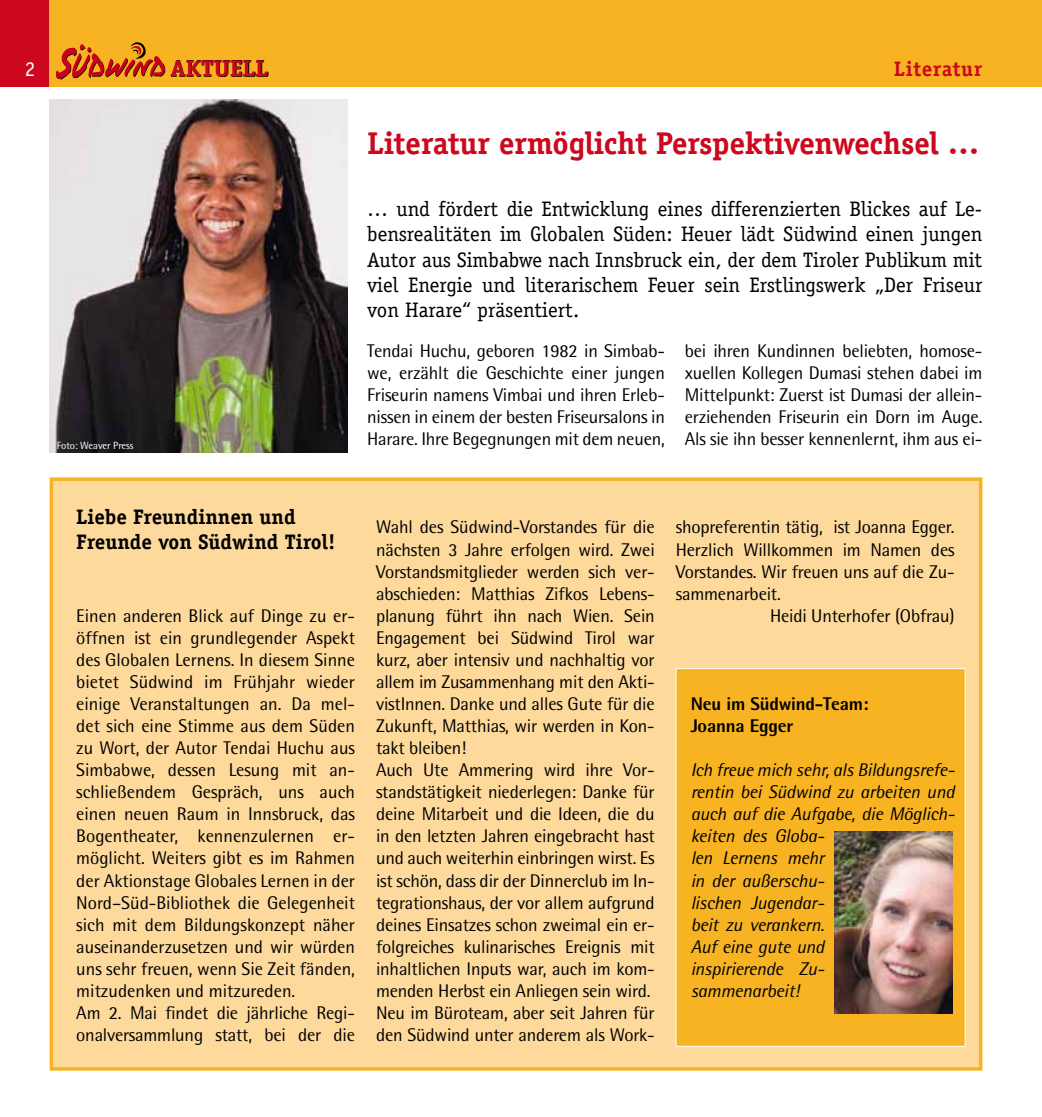
<style>
.page{position:relative;width:1042px;height:1117px;background:#fff}
.page>*{position:absolute;margin:0;border:0;box-sizing:border-box;transform-origin:0 0}
.t1{font:700 31.5px "Officina Serif";letter-spacing:-.01em;color:#cd071e}
.t2{font:21px/25.2px "Officina Serif";color:#000;text-align:justify}
.t3{font:700 21px/25.2px "Officina Serif";color:#000}
.t4{font:700 21px "Officina Serif";color:#cd071e}
.t5{font:21px "Officina Serif";color:#fff}
.t6{font:18.38px/22.1px "Rotis Semi Sans";letter-spacing:-.01em;color:#000;text-align:justify}
.t7{font:italic 18.38px/22.1px "Rotis Semi Sans";letter-spacing:-.01em;color:#000}
.t8{font:800 18.38px/22.1px "Rotis Semi Sans";letter-spacing:-.01em;color:#000}
.t9{font:10.5px "Rotis Semi Sans";letter-spacing:-.01em;color:#fff}
</style>
<div class="page">
<div style="left:0;top:0;width:50px;height:87px;background:#cd071e"></div>
<div style="left:50px;top:0;width:992px;height:87px;background:#f8b322"></div>
<svg style="left:172px;top:71px;width:97px;height:6px"></svg>
<svg style="left:171px;top:60px;width:96px;height:16px"></svg>
<svg style="left:56px;top:42px;width:109px;height:37px"></svg>
<div style="left:50px;top:477px;width:932px;height:593px;background:#fdd99c;border:4px solid #f8b322"></div>
<img style="left:49px;top:99px;width:299px;height:353px">
<div style="left:675px;top:668px;width:290px;height:378px;background:#f8b322;border:1px solid #fff"></div>
<img style="left:834px;top:831px;width:118px;height:182px">
<p class="t5" style="left:25px;top:57px;width:12px">2</p>
<p class="t4" style="left:894px;top:56px;width:90px">Literatur</p>
<h1 class="t1" style="left:367px;top:123px;width:613px">Literatur ermöglicht Perspektivenwechsel …</h1>
<p class="t2" style="left:367px;top:196px;width:617px">… und fördert die Entwicklung eines differenzierten Blickes auf Le&shy;bensrealitäten im Globalen Süden: Heuer lädt Südwind einen jungen Autor aus Simbabwe nach Innsbruck ein, der dem Tiroler Publikum mit viel Energie und literarischem Feuer sein Erstlingswerk „Der Friseur von Harare“ präsentiert.</p>
<p class="t6" style="left:367px;top:339px;width:299px">Tendai Huchu, geboren 1982 in Simbab&shy;we, erzählt die Geschichte einer jungen Friseurin namens Vimbai und ihren Erleb&shy;nissen in einem der besten Friseursalons in Harare. Ihre Begegnungen mit dem neuen,</p>
<p class="t6" style="left:685px;top:339px;width:299px">bei ihren Kundinnen beliebten, homose&shy;xuellen Kollegen Dumasi stehen dabei im Mittelpunkt: Zuerst ist Dumasi der allein&shy;erziehenden Friseurin ein Dorn im Auge.</p>
<p class="t9" style="left:57px;top:439px;width:78px">Foto: Weaver Press</p>
<p class="t6" style="left:685px;top:427px;width:299px">Als sie ihn besser kennenlernt, ihm aus ei-</p>
<p class="t3" style="left:76px;top:504px;width:261px">Liebe Freundinnen und<br>Freunde von Südwind Tirol!</p>
<p class="t6" style="left:76px;top:604px;width:280px;text-align:left">Einen anderen Blick auf Dinge zu er&shy;öffnen ist ein grundlegender Aspekt des Globalen Lernens. In diesem Sinne bietet Südwind im Frühjahr wieder einige Veranstaltungen an. Da mel&shy;det sich eine Stimme aus dem Süden zu Wort, der Autor Tendai Huchu aus Simbabwe, dessen Lesung mit an&shy;schließendem Gespräch, uns auch einen neuen Raum in Innsbruck, das Bogentheater, kennenzulernen er&shy;möglicht. Weiters gibt es im Rahmen der Aktionstage Globales Lernen in der Nord–Süd-Bibliothek die Gelegenheit sich mit dem Bildungskonzept näher auseinanderzusetzen und wir würden uns sehr freuen, wenn Sie Zeit fänden, mitzudenken und mitzureden.<br>Am 2. Mai findet die jährliche Regi&shy;onalversammlung statt, bei der die</p>
<p class="t6" style="left:376px;top:516px;width:280px;text-align:left">Wahl des Südwind-Vorstandes für die nächsten 3 Jahre erfolgen wird. Zwei Vorstandsmitglieder werden sich ver&shy;abschieden: Matthias Zifkos Lebens&shy;planung führt ihn nach Wien. Sein Engagement bei Südwind Tirol war kurz, aber intensiv und nachhaltig vor allem im Zusammenhang mit den Akti&shy;vistInnen. Danke und alles Gute für die Zukunft, Matthias, wir werden in Kon&shy;takt bleiben!<br>Auch Ute Ammering wird ihre Vor&shy;standstätigkeit niederlegen: Danke für deine Mitarbeit und die Ideen, die du in den letzten Jahren eingebracht hast und auch weiterhin einbringen wirst. Es ist schön, dass dir der Dinnerclub im In&shy;tegrationshaus, der vor allem aufgrund deines Einsatzes schon zweimal ein er&shy;folgreiches kulinarisches Ereignis mit inhaltlichen Inputs war, auch im kom&shy;menden Herbst ein Anliegen sein wird.<br>Neu im Büroteam, aber seit Jahren für den Südwind unter anderem als Work-</p>
<p class="t6" style="left:676px;top:516px;width:280px">shopreferentin tätig, ist Joanna Egger.</p>
<p class="t6" style="left:676px;top:538px;width:280px">Herzlich Willkommen im Namen des</p>
<p class="t6" style="left:676px;top:560px;width:280px">Vorstandes. Wir freuen uns auf die Zu-</p>
<p class="t6" style="left:676px;top:582px;width:107px">sammenarbeit.</p>
<p class="t6" style="left:770px;top:604px;width:186px">Heidi Unterhofer (Obfrau)</p>
<p class="t8" style="left:691px;top:692px;width:179px">Neu im Südwind-Team:<br>Joanna Egger</p>
<p class="t7" style="left:691px;top:758px;width:265px">Ich freue mich sehr, als Bildungsrefe&shy;rentin bei Südwind zu arbeiten und auch auf die Aufgabe, die Möglich&shy;keiten des Globa-<br>len Lernens mehr<br>in der außerschu-<br>lischen Jugendar-<br>beit zu verankern.<br>Auf eine gute und<br>inspirierende Zu-<br>sammenarbeit!</p>
</div>
